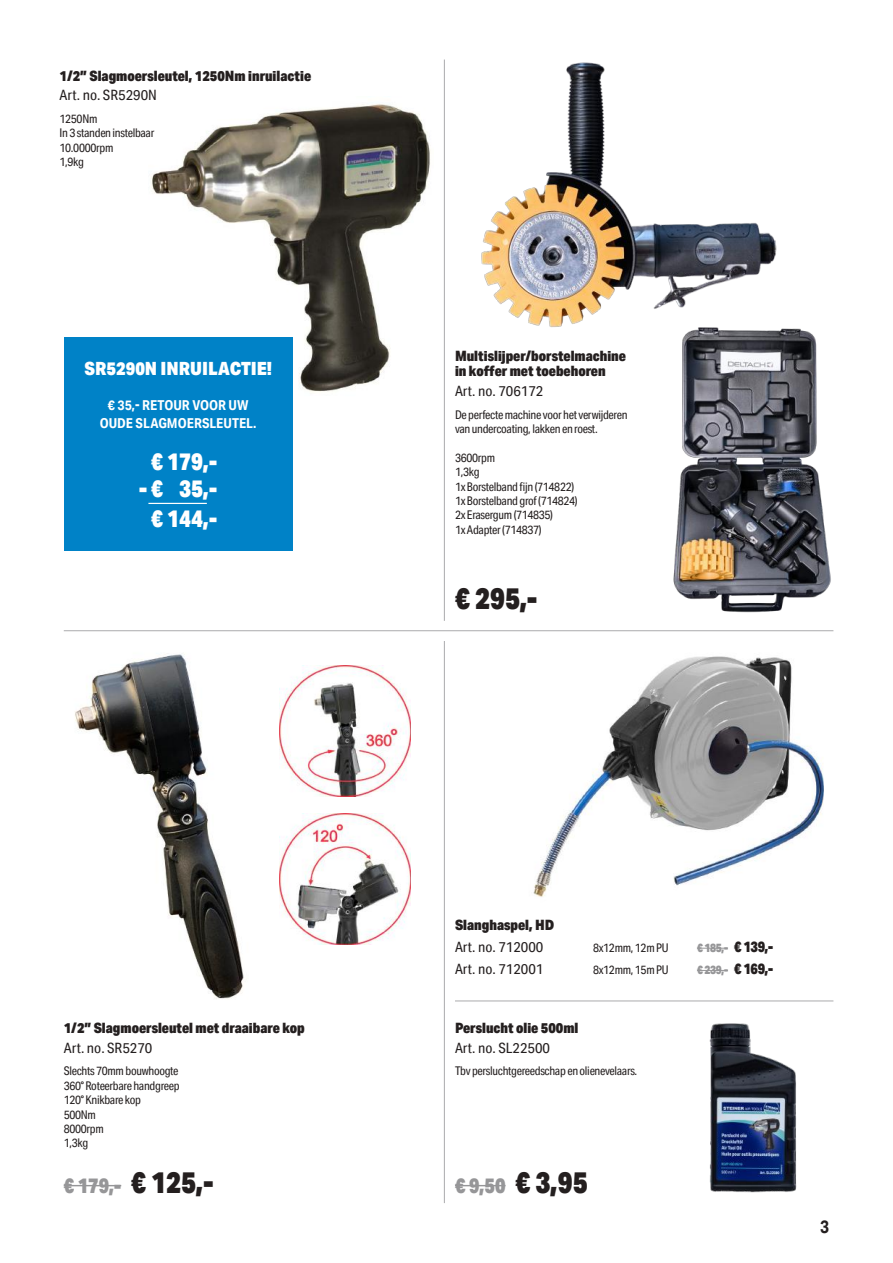
<style>
.page{position:relative;width:893px;height:1263px;background:#fff}
.page>*{position:absolute;margin:0;border:0;box-sizing:border-box;transform-origin:0 0}
.t1{font:900 30px "Aktiv Grotesk Cd";color:#241f1f}
.t2{font:900 24px "Aktiv Grotesk Cd";color:#fff}
.t3{font:900 21px "Aktiv Grotesk Cd";color:#969698}
.t4{font:900 18.3px "Aktiv Grotesk Cd";color:#fff;scale:1.05 1}
.t5{font:700 18px "Aktiv Grotesk Cd";color:#241f1f}
.t6{font:900 14.25px/15px "Aktiv Grotesk Cd";color:#241f1f;scale:1.05 1}
.t7{font:14.25px "Aktiv Grotesk Cd";color:#241f1f;scale:1.05 1}
.t8{font:700 13.65px/17.9px "Aktiv Grotesk Cd";color:#fff;text-align:center;scale:1.05 1}
.t9{font:12px/14.4px "Aktiv Grotesk Cd";letter-spacing:-.025em;color:#241f1f}
.t10{font:900 12px "Aktiv Grotesk Cd";letter-spacing:-.025em;color:#969698}
.s1{color:#0082c7}
.s2{font-size:30px;color:#241f1f}
.s3{font-size:15px;color:#241f1f}
</style>
<div class="page">
<img style="left:533px;top:656px;width:290px;height:241px">
<img style="left:151px;top:104px;width:279px;height:297px">
<hr style="left:64px;top:630px;width:769px;height:1px;background:#aaaaac">
<hr style="left:455px;top:1000px;width:378px;height:1px;background:#aaaaac">
<img style="left:75px;top:654px;width:169px;height:345px">
<img style="left:279px;top:665px;width:132px;height:132px">
<img style="left:279px;top:813px;width:132px;height:132px">
<img style="left:709px;top:1023px;width:88px;height:170px">
<img style="left:481px;top:62px;width:296px;height:265px">
<img style="left:663px;top:318px;width:168px;height:295px">
<hr style="left:444px;top:60px;width:1px;height:561px;background:#aaaaac">
<hr style="left:444px;top:641px;width:1px;height:562px;background:#aaaaac">
<hr style="left:64px;top:1185px;width:57px;height:1px;background:#969698">
<hr style="left:697px;top:948px;width:31px;height:1px;background:#969698">
<hr style="left:697px;top:970px;width:31px;height:1px;background:#969698">
<hr style="left:455px;top:1185px;width:50px;height:1px;background:#969698">
<div style="left:64px;top:337px;width:228px;height:214px;background:#0082c7"></div>
<hr style="left:148px;top:503px;width:59px;height:1px;background:#fff">
<p class="t6" style="left:60px;top:68px;width:241px">1/2” Slagmoersleutel, 1250Nm inruilactie</p>
<p class="t7" style="left:60px;top:87px;width:94px">Art. no. SR5290N</p>
<p class="t9" style="left:60px;top:111px;width:96px">1250Nm<br>In 3 standen instelbaar<br>10.0000rpm<br>1,9kg</p>
<h3 class="t4" style="left:85px;top:356px;width:180px">SR5290N INRUILACTIE!</h3>
<p class="t8" style="left:100px;top:396px;width:151px">€ 35,- RETOUR VOOR UW<br>OUDE SLAGMOERSLEUTEL.</p>
<h2 class="t2" style="left:139px;top:446px;width:79px"><span class="s1">-</span> € 179,-</h2>
<h2 class="t2" style="left:139px;top:473px;width:79px">- € 35,-</h2>
<h2 class="t2" style="left:139px;top:503px;width:79px"><span class="s1">-</span> € 144,-</h2>
<p class="t6" style="left:64px;top:1020px;width:231px">1/2” Slagmoersleutel met draaibare kop</p>
<p class="t7" style="left:64px;top:1039px;width:86px">Art. no. SR5270</p>
<p class="t9" style="left:64px;top:1064px;width:117px">Slechts 70mm bouwhoogte<br>360° Roteerbare handgreep<br>120° Knikbare kop<br>500Nm<br>8000rpm<br>1,3kg</p>
<h3 class="t3" style="left:64px;top:1172px;width:151px">€ 179,- <span class="s2">€ 125,-</span></h3>
<p class="t6" style="left:455px;top:349px;width:164px">Multislijper/borstelmachine in koffer met toebehoren</p>
<p class="t7" style="left:455px;top:382px;width:86px">Art. no. 706172</p>
<p class="t9" style="left:455px;top:407px;width:174px">De perfecte machine voor het verwijderen van undercoating, lakken en roest.</p>
<p class="t9" style="left:455px;top:450px;width:124px">3600rpm<br>1,3kg<br>1x Borstelband fijn (714822)<br>1x Borstelband grof (714824)<br>2x Erasergum (714835)<br>1x Adapter (714837)</p>
<h1 class="t1" style="left:455px;top:579px;width:84px">€ 295,-</h1>
<p class="t6" style="left:455px;top:917px;width:96px">Slanghaspel, HD</p>
<p class="t7" style="left:455px;top:939px;width:86px">Art. no. 712000</p>
<p class="t9" style="left:593px;top:941px;width:77px">8x12mm, 12m PU</p>
<p class="t10" style="left:697px;top:940px;width:77px">€ 185,- <span class="s3">€ 139,-</span></p>
<p class="t7" style="left:455px;top:961px;width:86px">Art. no. 712001</p>
<p class="t9" style="left:593px;top:963px;width:77px">8x12mm, 15m PU</p>
<p class="t10" style="left:697px;top:962px;width:77px">€ 239,- <span class="s3">€ 169,-</span></p>
<p class="t6" style="left:455px;top:1020px;width:119px">Perslucht olie 500ml</p>
<p class="t7" style="left:455px;top:1039px;width:92px">Art. no. SL22500</p>
<p class="t9" style="left:455px;top:1064px;width:184px">Tbv persluchtgereedschap en olienevelaars.</p>
<h3 class="t3" style="left:455px;top:1172px;width:134px">€ 9,50 <span class="s2">€ 3,95</span></h3>
<h3 class="t5" style="left:820px;top:1216px;width:10px">3</h3>
</div>
